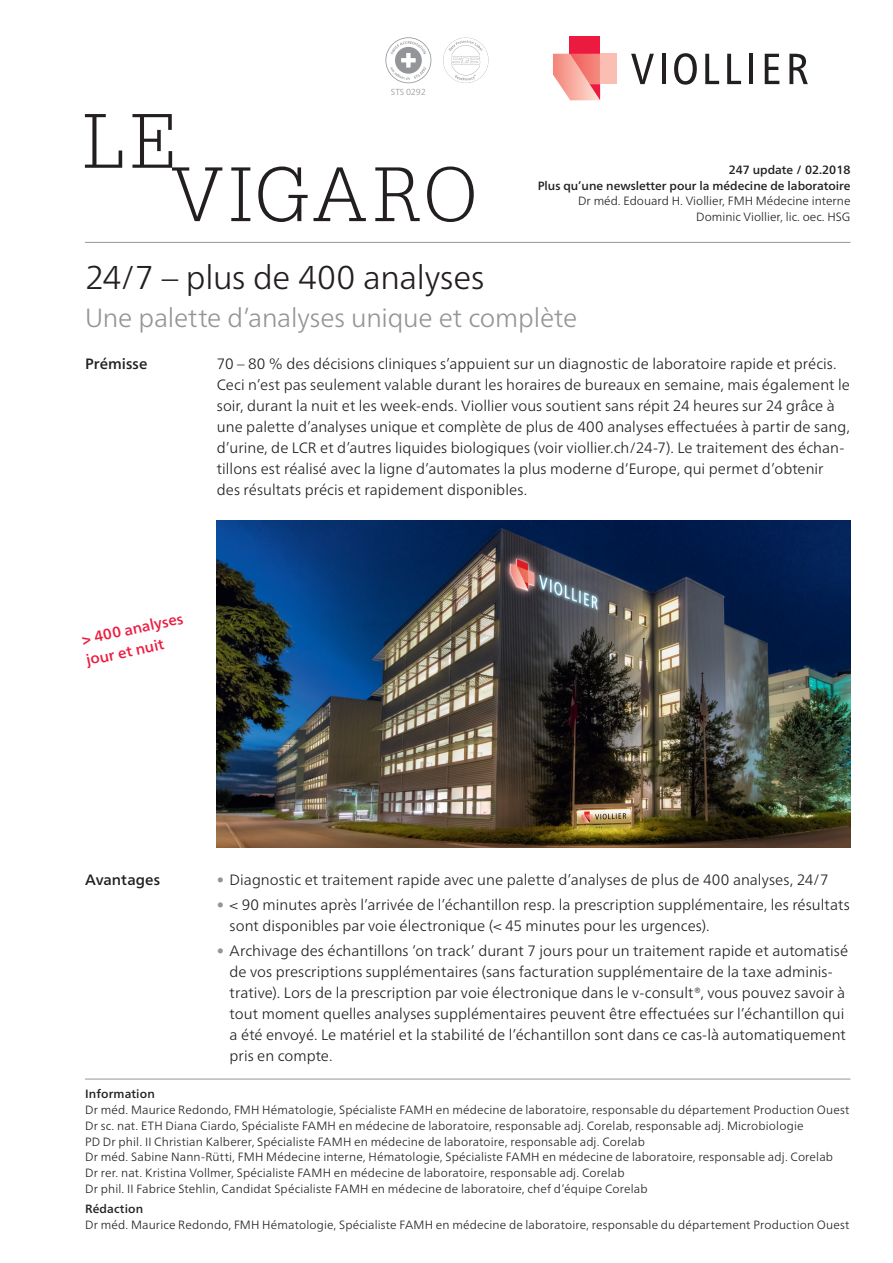
<style>
.page{position:relative;width:893px;height:1263px;background:#fff}
.page>*{position:absolute;margin:0;border:0;box-sizing:border-box;transform-origin:0 0}
.t1{font:300 75px "Glypha LT Pro";letter-spacing:.065em;color:#231f20}
.t2{font:300 33px "Frutiger Neue LTW1 G";letter-spacing:-.01em;color:#231f20}
.t3{font:300 26.25px "Frutiger Neue LTW1 G";letter-spacing:-.01em;color:#939598}
.t4{font:300 15px/21px "Frutiger Neue LTW1 G";color:#231f20}
.t5{font:500 15px/21px "Frutiger Neue LTW1 G";color:#ed1a40}
.t6{font:500 15px "Frutiger Neue LTW1 G";letter-spacing:.005em;color:#231f20}
.t7{font:300 12px/15.8px "Frutiger Neue LTW1 G";letter-spacing:.01em;color:#231f20}
.t8{font:500 12px "Frutiger Neue LTW1 G";color:#231f20}
.t9{font:300 8.7px "Frutiger Neue LTW1 G";color:#939598}
.s1{color:#939598}
</style>
<div class="page">
<hr style="left:85px;top:1079px;width:765px;height:1px;background:#939598">
<img style="left:217px;top:520px;width:633px;height:328px">
<svg style="left:631px;top:54px;width:23px;height:30px"></svg>
<hr style="left:662px;top:54px;width:4px;height:30px;background:#231f20">
<svg style="left:674px;top:53px;width:23px;height:32px"></svg>
<svg style="left:705px;top:54px;width:14px;height:30px"></svg>
<svg style="left:727px;top:54px;width:14px;height:30px"></svg>
<hr style="left:749px;top:54px;width:4px;height:30px;background:#231f20">
<svg style="left:765px;top:54px;width:14px;height:30px"></svg>
<svg style="left:789px;top:54px;width:19px;height:30px"></svg>
<div style="left:570px;top:37px;width:30px;height:17px;background:#ed1a40"></div>
<svg style="left:553px;top:54px;width:47px;height:46px"></svg>
<div style="left:600px;top:54px;width:17px;height:30px;background:#fabeb2"></div>
<svg style="left:385px;top:37px;width:46px;height:46px"></svg>
<svg style="left:443px;top:37px;width:46px;height:46px"></svg>
<hr style="left:85px;top:242px;width:765px;height:1px;background:#939598">
<p class="t9" style="left:391px;top:87px;width:37px">STS 0292</p>
<h1 class="t1" style="left:83px;top:99px;width:95px">LE</h1>
<h1 class="t1" style="left:172px;top:152px;width:307px">VIGARO</h1>
<p class="t8" style="left:729px;top:163px;width:123px">247 update / 02.2018</p>
<p class="t8" style="left:538px;top:178px;width:314px">Plus qu’une newsletter pour la médecine de laboratoire</p>
<p class="t7" style="left:578px;top:193px;width:274px">Dr méd. Edouard H. Viollier, FMH Médecine interne</p>
<p class="t7" style="left:696px;top:209px;width:156px">Dominic Viollier, lic. oec. HSG</p>
<h2 class="t2" style="left:85px;top:257px;width:401px">24/7 – plus de 400 analyses</h2>
<h3 class="t3" style="left:85px;top:302px;width:494px">Une palette d’analyses unique et complète</h3>
<p class="t6" style="left:85px;top:355px;width:64px">Prémisse</p>
<p class="t4" style="left:217px;top:353px;width:635px">70 – 80 % des décisions cliniques s’appuient sur un diagnostic de laboratoire rapide et précis.<br>Ceci n’est pas seulement valable durant les horaires de bureaux en semaine, mais également le soir, durant la nuit et les week-ends. Viollier vous soutient sans répit 24 heures sur 24 grâce à une palette d’analyses unique et complète de plus de 400 analyses effectuées à partir de sang, d’urine, de LCR et d’autres liquides biologiques (voir viollier.ch/24-7). Le traitement des échan&shy;tillons est réalisé avec la ligne d’automates la plus moderne d‘Europe, qui permet d’obtenir des résultats précis et rapidement disponibles.</p>
<p class="t5" style="left:80px;top:629px;width:105px;rotate:-12deg">&gt; 400 analyses jour et nuit</p>
<p class="t6" style="left:85px;top:870px;width:77px">Avantages</p>
<p class="t4" style="left:217px;top:869px;width:613px"><span class="s1">•</span> Diagnostic et traitement rapide avec une palette d’analyses de plus de 400 analyses, 24/7</p>
<p class="t4" style="left:230px;top:894px;width:622px;text-indent:-13px"><span class="s1">•</span> &lt; 90 minutes après l’arrivée de l’échantillon resp. la prescription supplémentaire, les résultats sont disponibles par voie électronique (&lt; 45 minutes pour les urgences).</p>
<p class="t4" style="left:230px;top:940px;width:620px;text-indent:-13px"><span class="s1">•</span> Archivage des échantillons ‘on track’ durant 7 jours pour un traitement rapide et automatisé de vos prescriptions supplémentaires (sans facturation supplémentaire de la taxe adminis&shy;trative). Lors de la prescription par voie électronique dans le v-consult®, vous pouvez savoir à tout moment quelles analyses supplémentaires peuvent être effectuées sur l’échantillon qui a été envoyé. Le matériel et la stabilité de l’échantillon sont dans ce cas-là automatiquement pris en compte.</p>
<p class="t8" style="left:85px;top:1087px;width:71px">Information</p>
<p class="t7" style="left:85px;top:1102px;width:766px">Dr méd. Maurice Redondo, FMH Hématologie, Spécialiste FAMH en médecine de laboratoire, responsable du département Production Ouest Dr sc. nat. ETH Diana Ciardo, Spécialiste FAMH en médecine de laboratoire, responsable adj. Corelab, responsable adj. Microbiologie<br>PD Dr phil. II Christian Kalberer, Spécialiste FAMH en médecine de laboratoire, responsable adj. Corelab<br>Dr méd. Sabine Nann-Rütti, FMH Médecine interne, Hématologie, Spécialiste FAMH en médecine de laboratoire, responsable adj. Corelab<br>Dr rer. nat. Kristina Vollmer, Spécialiste FAMH en médecine de laboratoire, responsable adj. Corelab<br>Dr phil. II Fabrice Stehlin, Candidat Spécialiste FAMH en médecine de laboratoire, chef d’équipe Corelab</p>
<p class="t8" style="left:85px;top:1202px;width:60px">Rédaction</p>
<p class="t7" style="left:85px;top:1217px;width:766px">Dr méd. Maurice Redondo, FMH Hématologie, Spécialiste FAMH en médecine de laboratoire, responsable du département Production Ouest</p>
</div>
